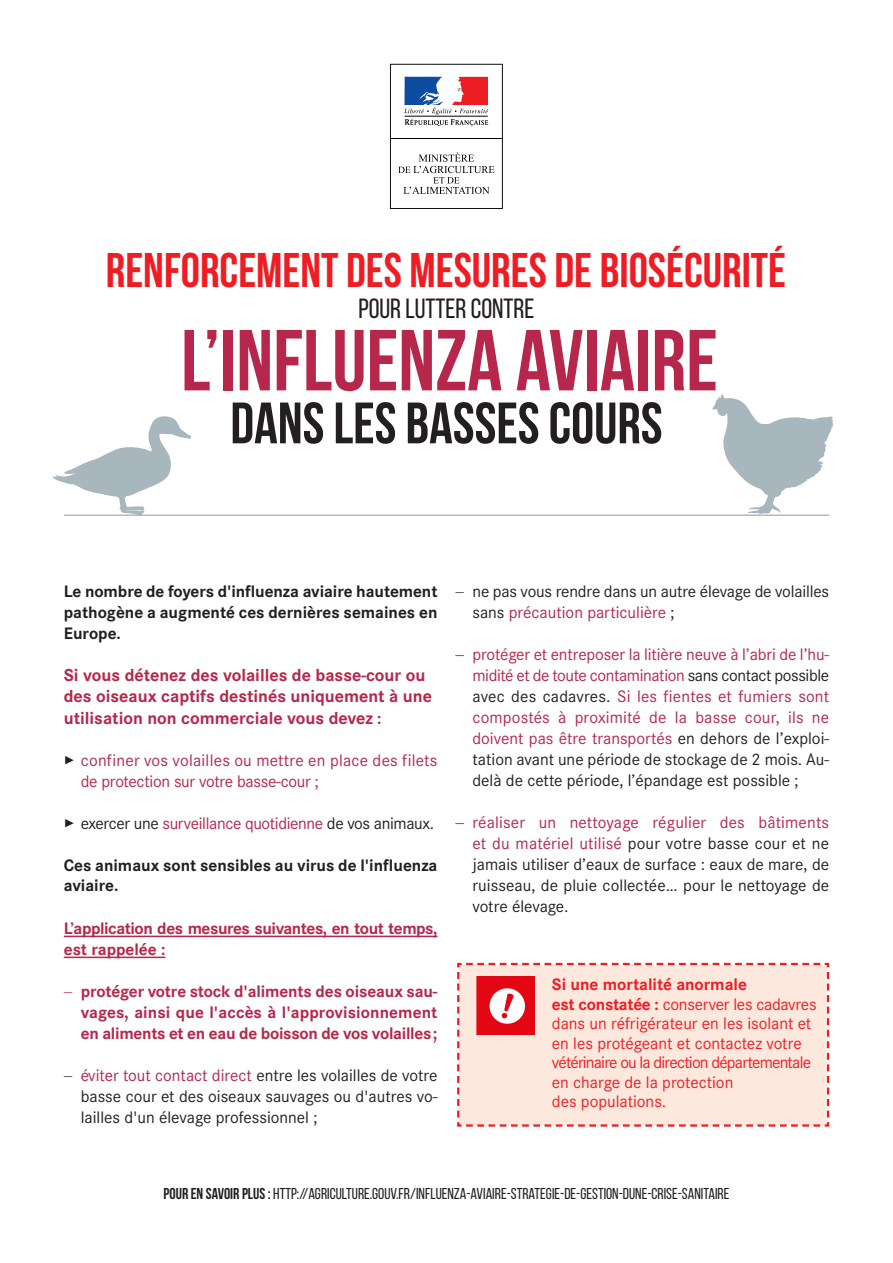
<style>
.page{position:relative;width:893px;height:1263px;background:#fff}
.page>*{position:absolute;margin:0;border:0;box-sizing:border-box;transform-origin:0 0}
.t1{font:700 86.4px "Bebas Neue";color:#b6274b}
.t2{font:700 58.2px "Bebas Neue";color:#231f20}
.t3{font:700 48.6px "Bebas Neue";color:#ee1d23}
.t4{font:27.75px "Bebas Neue";color:#231f20}
.t5{font:700 18px/21.6px "Corporate S";color:#b6274b}
.t6{font:17.25px/21px "Corporate S";letter-spacing:-.01em;color:#231f20;text-align:justify}
.t7{font:17.25px/21px "Corporate S";color:#b6274b}
.t8{font:17.25px/19.5px "Corporate S";color:#ee1d23}
.t9{font:700 17.25px/21px "Corporate S";letter-spacing:-.015em;color:#b6274b}
.t10{font:700 17.25px/21px "Corporate S";color:#231f20;text-align:justify}
.t11{font:15.75px "Bebas Neue";color:#231f20}
.s1{font-size:17.25px}
.s2{color:#231f20}
.s3{color:#b6274b}
.s4{font-family:"American Typewriter";font-weight:300;font-stretch:condensed}
.s5{font-family:"American Typewriter";font-weight:300;font-stretch:condensed;color:#231f20}
.s6{font-weight:700}
</style>
<div class="page">
<svg style="left:390px;top:64px;width:113px;height:145px"></svg>
<svg style="left:53px;top:416px;width:138px;height:99px"></svg>
<svg style="left:712px;top:395px;width:121px;height:121px"></svg>
<hr style="left:64px;top:936px;width:373px;height:1px;background:#b6274b">
<hr style="left:64px;top:957px;width:101px;height:1px;background:#b6274b">
<svg style="left:457px;top:962px;width:373px;height:165px;background:#fbdad1"></svg>
<svg style="left:501px;top:1012px;width:6px;height:7px"></svg>
<hr style="left:64px;top:515px;width:765px;height:1px;background:#939598">
<h3 class="t3" style="left:106px;top:242px;width:682px">RENFORCEMENT DES MESURES DE BIOSÉCURITÉ</h3>
<h3 class="t4" style="left:358px;top:293px;width:178px">POUR LUTTER CONTRE</h3>
<h1 class="t1" style="left:181px;top:310px;width:538px">L’INFLUENZA AVIAIRE</h1>
<h2 class="t2" style="left:230px;top:389px;width:434px">DANSLES BASSES COURS</h2>
<p class="t10" style="left:64px;top:580px;width:375px">Le nombre de foyers d'influenza aviaire hautement pathogène a augmenté ces dernières semaines en Europe.</p>
<p class="t5" style="left:64px;top:664px;width:370px">Si vous détenez des volailles de basse-cour ou des oiseaux captifs destinés uniquement à une utilisation non commerciale vous devez <span class="s1">:</span></p>
<p class="t7" style="left:81px;top:750px;width:358px;text-indent:-17px"><span class="s2">✓</span> confiner vos volailles ou mettre en place des filets de protection sur votre basse-cour ;</p>
<p class="t6" style="left:64px;top:813px;width:372px">✓ exercer une <span class="s3">surveillance quotidienne</span> de vos animaux.</p>
<p class="t10" style="left:64px;top:854px;width:375px">Ces animaux sont sensibles au virus de l'influenza aviaire.</p>
<p class="t9" style="left:64px;top:917px;width:375px">L’application des mesures suivantes, en tout temps, est rappelée :</p>
<p class="t9" style="left:81px;top:980px;width:358px;text-align:justify;text-indent:-17px"><span class="s4">—</span> protéger votre stock d'aliments des oiseaux sau&shy;vages, ainsi que l'accès à l'approvisionnement en aliments et en eau de boisson de vos volailles;</p>
<p class="t6" style="left:81px;top:1064px;width:358px;text-indent:-17px"><span class="s4">—</span> <span class="s3">éviter tout contact direct</span> entre les volailles de votre basse cour et des oiseaux sauvages ou d'autres vo&shy;lailles d'un élevage professionnel ;</p>
<p class="t6" style="left:472px;top:581px;width:358px;text-indent:-17px"><span class="s4">—</span> ne pas vous rendre dans un autre élevage de volailles sans <span class="s3">précaution particulière</span> ;</p>
<p class="t7" style="left:472px;top:644px;width:358px;text-align:justify;text-indent:-17px"><span class="s5">—</span> protéger et entreposer la litière neuve à l’abri de l’hu&shy;midité et de toute contamination <span class="s2">sans contact possible avec des cadavres.</span> Si les fientes et fumiers sont compostés à proximité de la basse cour, ils ne doivent pas être transportés <span class="s2">en dehors de l’exploi&shy;tation avant une période de stockage de 2 mois. Au&shy;delà de cette période, l’épandage est possible ;</span></p>
<p class="t6" style="left:472px;top:812px;width:358px;text-indent:-17px"><span class="s4">—</span> <span class="s3">réaliser un nettoyage régulier des bâtiments et du matériel utilisé</span> pour votre basse cour et ne jamais utiliser d’eaux de surface : eaux de mare, de ruisseau, de pluie collectée… pour le nettoyage de votre élevage.</p>
<p class="t8" style="left:552px;top:974px;width:266px"><span class="s6">Si une mortalité anormale<br>est constatée :</span> conserver les cadavres dans un réfrigérateur en les isolant et en les protégeant et contactez votre vétérinaire ou la direction départementale en charge de la protection<br>des populations.</p>
<p class="t11" style="left:164px;top:1184px;width:567px"><span class="s6">POUR EN SAVOIR PLUS :</span> HTTP://AGRICULTURE.GOUV.FR/INFLUENZA-AVIAIRE-STRATEGIE-DE-GESTION-DUNE-CRISE-SANITAIRE</p>
</div>
